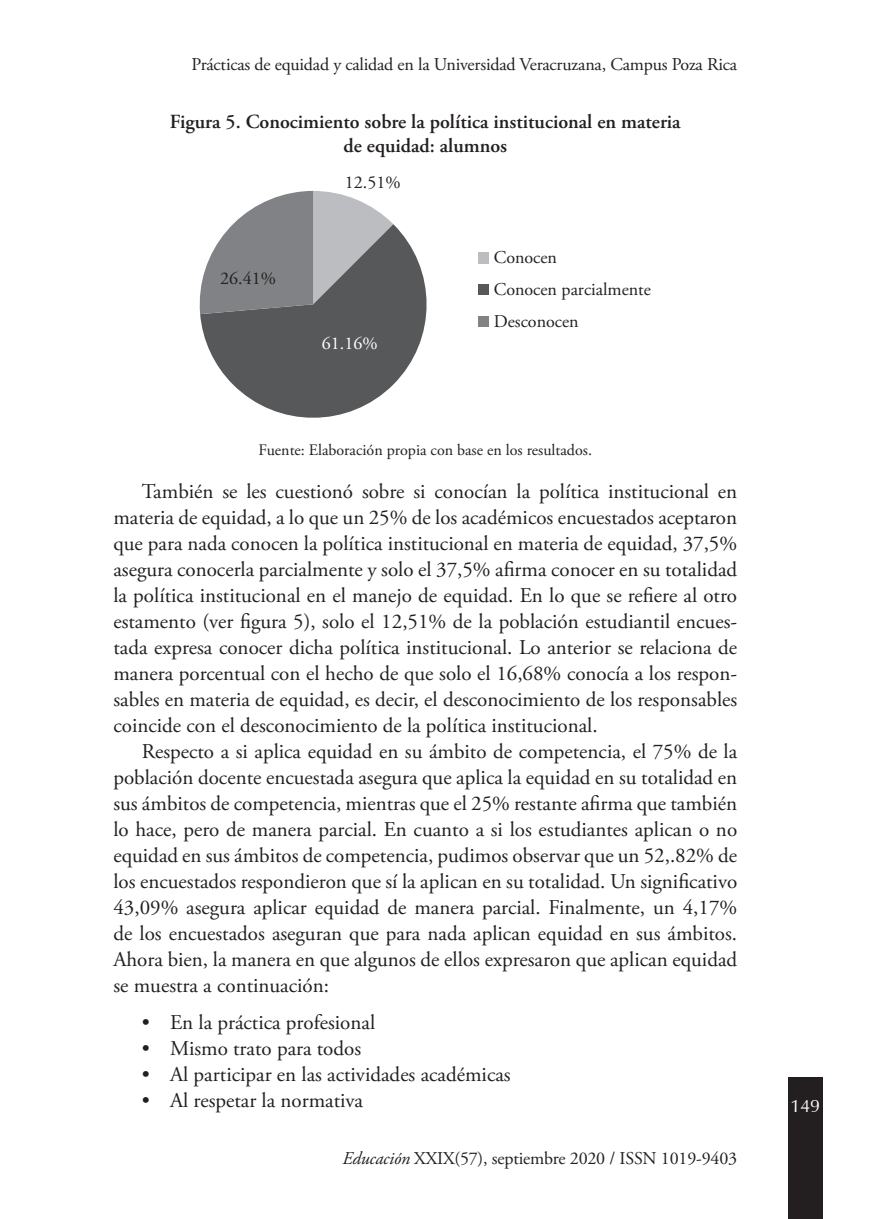
<style>
.page{position:relative;width:879px;height:1219px;background:#fff}
.page>*{position:absolute;margin:0;border:0;box-sizing:border-box;transform-origin:0 0}
.t1{font:21px/26px "Adobe Garamond Pro";color:#231f20;text-align:justify}
.t2{font:600 20px/24px "Adobe Garamond Pro";color:#231f20;text-align:center}
.t3{font:18px/32px "Adobe Garamond Pro";letter-spacing:-.01em;color:#231f20}
.t4{font:18px "Adobe Garamond Pro";color:#fff}
.t5{font:18px "Zapf Humanist 601 BT";color:#fff}
.t6{font:16px "Adobe Garamond Pro";color:#231f20}
.s1{font-style:italic}
</style>
<div class="page">
<div style="left:788px;top:1077px;width:34px;height:142px;background:#231f20"></div>
<svg style="left:200px;top:224px;width:227px;height:194px;fill:#57585a"></svg>
<svg style="left:200px;top:191px;width:193px;height:123px;background:#98999b"></svg>
<div style="left:478px;top:252px;width:11px;height:11px;background:#bcbdc0"></div>
<div style="left:478px;top:284px;width:11px;height:11px;background:#57585a"></div>
<div style="left:478px;top:316px;width:11px;height:11px;background:#808285"></div>
<p class="t3" style="left:192px;top:49px;width:547px">Prácticas de equidad y calidad en la Universidad Veracruzana, Campus Poza Rica</p>
<p class="t2" style="left:170px;top:110px;width:512px">Figura 5. Conocimiento sobre la política institucional en materia de equidad: alumnos</p>
<p class="t3" style="left:345px;top:167px;width:57px">12.51%</p>
<p class="t3" style="left:220px;top:263px;width:57px">26.41%</p>
<p class="t4" style="left:322px;top:332px;width:57px">61.16%</p>
<p class="t3" style="left:494px;top:242px;width:159px">Conocen<br>Conocen parcialmente<br>Desconocen</p>
<p class="t6" style="left:258px;top:440px;width:335px">Fuente: Elaboración propia con base en los resultados.</p>
<p class="t1" style="left:113px;top:479px;width:625px;text-indent:28px">También se les cuestionó sobre si conocían la política institucional en materia de equidad, a lo que un 25% de los académicos encuestados aceptaron que para nada conocen la política institucional en materia de equidad, 37,5% asegura conocerla parcialmente y solo el 37,5% afirma conocer en su totalidad la política institucional en el manejo de equidad. En lo que se refiere al otro estamento (ver figura 5), solo el 12,51% de la población estudiantil encues&shy;tada expresa conocer dicha política institucional. Lo anterior se relaciona de manera porcentual con el hecho de que solo el 16,68% conocía a los respon&shy;sables en materia de equidad, es decir, el desconocimiento de los responsables coincide con el desconocimiento de la política institucional.</p>
<p class="t1" style="left:113px;top:739px;width:625px;text-indent:28px">Respecto a si aplica equidad en su ámbito de competencia, el 75% de la población docente encuestada asegura que aplica la equidad en su totalidad en sus ámbitos de competencia, mientras que el 25% restante afirma que también lo hace, pero de manera parcial. En cuanto a si los estudiantes aplican o no equidad en sus ámbitos de competencia, pudimos observar que un 52,.82% de los encuestados respondieron que sí la aplican en su totalidad. Un significativo 43,09% asegura aplicar equidad de manera parcial. Finalmente, un 4,17% de los encuestados aseguran que para nada aplican equidad en sus ámbitos.<br>Ahora bien, la manera en que algunos de ellos expresaron que aplican equidad se muestra a continuación:</p>
<p class="t1" style="left:142px;top:1010px;width:235px">• En la práctica profesional</p>
<p class="t1" style="left:142px;top:1036px;width:221px">• Mismo trato para todos</p>
<p class="t1" style="left:142px;top:1062px;width:370px">• Al participar en las actividades académicas</p>
<p class="t1" style="left:142px;top:1088px;width:223px">• Al respetar la normativa</p>
<p class="t3" style="left:342px;top:1143px;width:396px"><span class="s1">Educación</span> XXIX(57), septiembre 2020 / ISSN 1019-9403</p>
<p class="t5" style="left:790px;top:1094px;width:31px">149</p>
</div>
